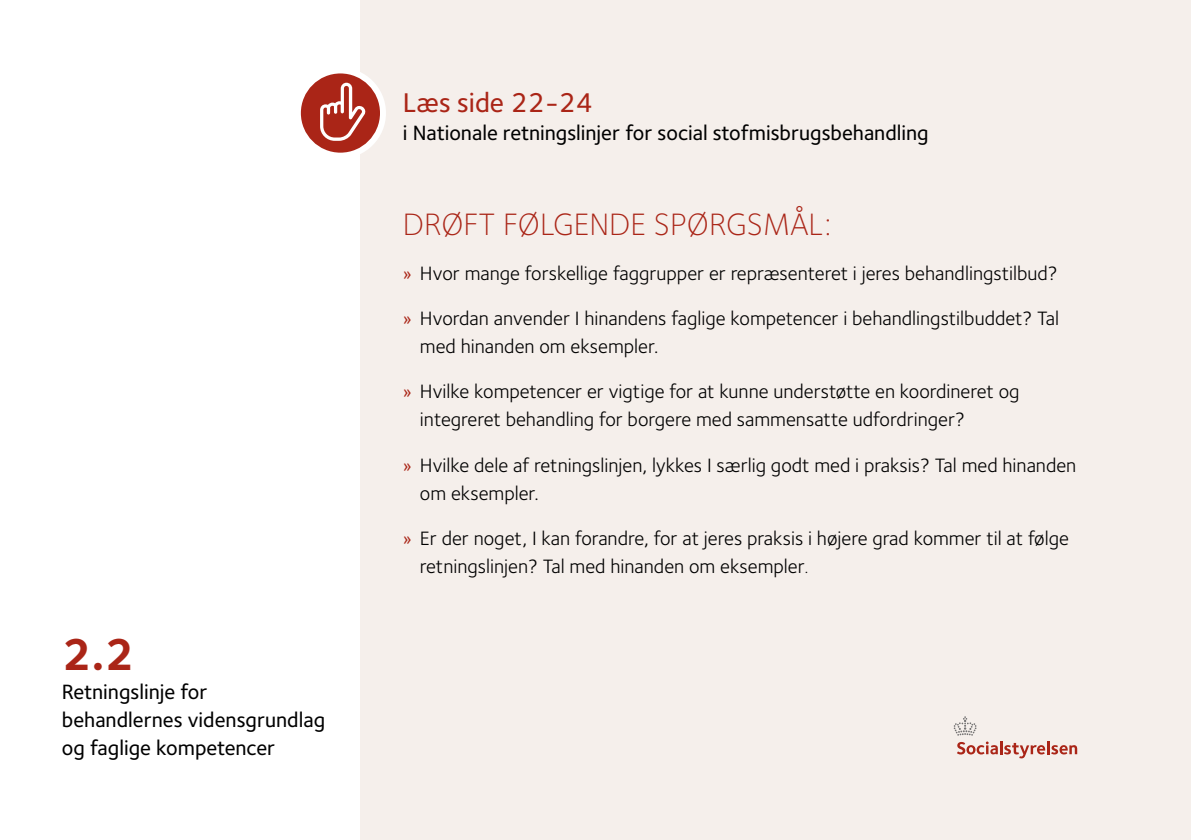
<style>
.page{position:relative;width:1191px;height:840px;background:#fff}
.page>*{position:absolute;margin:0;border:0;box-sizing:border-box;transform-origin:0 0}
.t1{font:700 45.8px "Foundry Sterling";color:#aa2517}
.Refleksionskort_H3_spørgsmål{font:300 32px "Foundry Sterling";color:#aa2517}
.Refleksionskort_H2_Læs{font:500 28px "Foundry Sterling";color:#aa2517}
.Refleksionskort_H2_Læs-2{font:500 21.4px/28px "Foundry Sterling";color:#000}
.t2{font:20px/28px "Foundry Sterling";color:#000}
.s1{color:#aa2517}
.s2{font-size:16px}
</style>
<div class="page">
<div style="left:360px;top:0;width:831px;height:839px;background:#f5efeb"></div>
<svg style="left:953px;top:716px;width:124px;height:42px"></svg>
<svg style="left:300px;top:72px;width:86px;height:82px"></svg>
<h1 class="t1" style="left:62px;top:627px;width:74px">2.2</h1>
<p class="Refleksionskort_H2_Læs-2" style="left:62px;top:677px;width:265px">Retningslinje for behandlernes vidensgrundlag og faglige kompetencer</p>
<h2 class="Refleksionskort_H2_Læs" style="left:403px;top:86px;width:191px">Læs side 22-24</h2>
<h2 class="Refleksionskort_H2_Læs-2" style="left:403px;top:119px;width:527px">i Nationale retningslinjer for social stofmisbrugsbehandling</h2>
<h3 class="Refleksionskort_H3_spørgsmål" style="left:403px;top:206px;width:430px">DRØFT FØLGENDE SPØRGSMÅL:</h3>
<p class="t2" style="left:403px;top:259px;width:656px"><span class="s1">»</span> Hvor mange forskellige faggrupper er repræsenteret i jeres behandlingstilbud?</p>
<p class="t2" style="left:420px;top:304px;width:640px;text-indent:-17px"><span class="s1">»</span> Hvordan anvender I hinandens faglige kompetencer i behandlingstilbuddet? Tal med hinanden om eksempler.</p>
<p class="t2" style="left:420px;top:377px;width:601px;text-indent:-17px"><span class="s1">»</span> Hvilke kompetencer er vigtige for at kunne understøtte en koordineret og integreret behandling for borgere med sammensatte udfordringer?</p>
<p class="t2" style="left:420px;top:450px;width:658px;text-indent:-17px"><span class="s1">»</span> Hvilke dele af retningslinjen, lykkes I særlig godt med i praksis? Tal med hinanden om eksempler.</p>
<p class="t2" style="left:420px;top:523px;width:650px;text-indent:-17px"><span class="s1">»</span> Er der noget, I kan forandre, for at jeres praksis i højere grad kommer til at følge retningslinjen? Tal med hinanden om eksempler<span class="s2">.</span></p>
</div>
